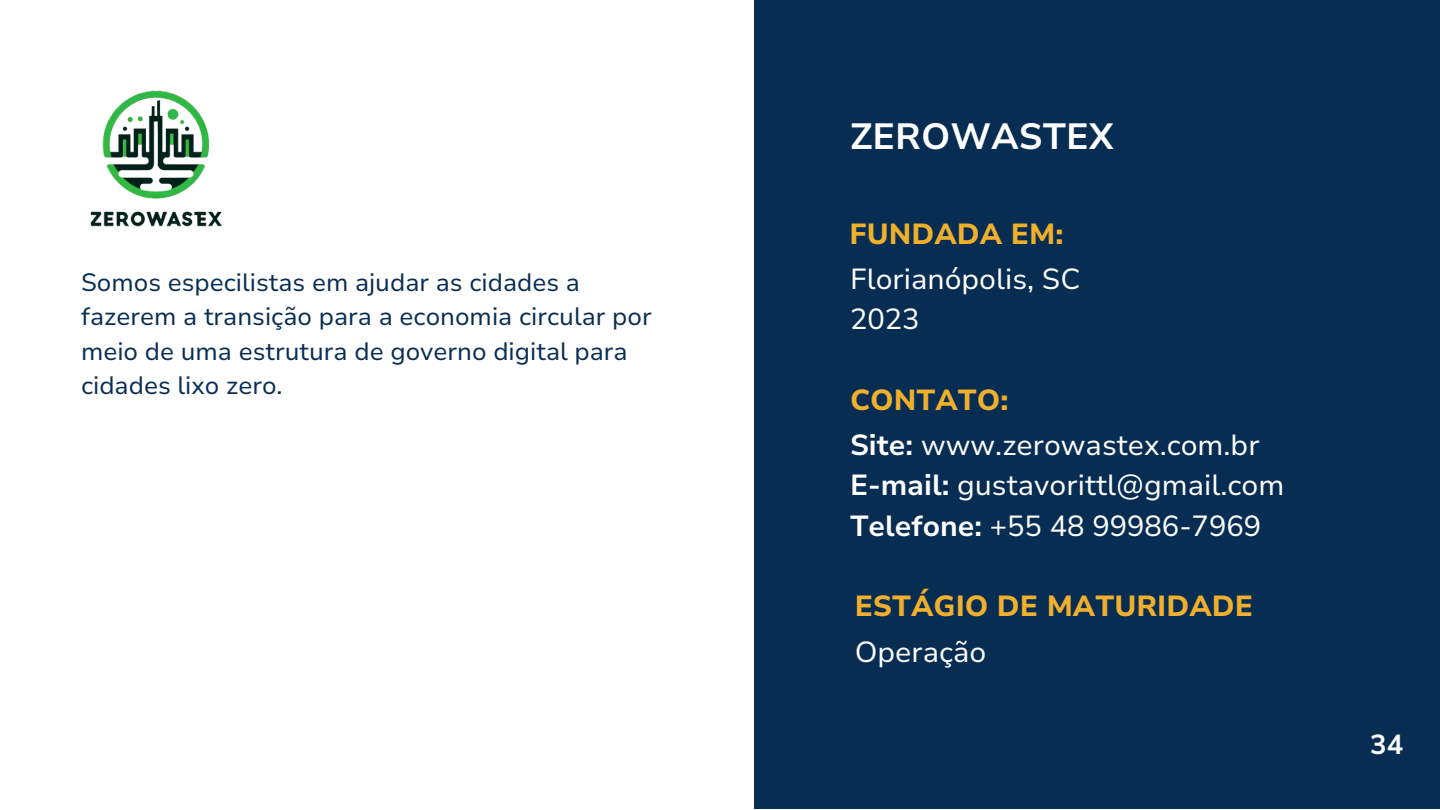
<style>
.page{position:relative;width:1440px;height:810px;background:#fff}
.page>*{position:absolute;margin:0;border:0;box-sizing:border-box;transform-origin:0 0}
.t1{font:700 36.4px "Nunito Sans 10 pt";color:#fff}
.t2{font:29px/40.5px "Nunito Sans 10 pt";color:#fff}
.t3{font:800 29px "Nunito Sans 10 pt";color:#f0af2c}
.t4{font:700 27.5px "Nunito Sans 10 pt";color:#fff}
.t5{font:25px/34.5px "Nunito Sans 10 pt";color:#082d53}
.s1{font-weight:700}
</style>
<div class="page">
<div style="left:754px;top:0;width:686px;height:809px;background:#082d53"></div>
<img style="left:90px;top:90px;width:132px;height:137px">
<p class="t5" style="left:81px;top:265px;width:572px">Somos especilistas em ajudar as cidades a fazerem a transição para a economia circular por meio de uma estrutura de governo digital para cidades lixo zero.</p>
<h3 class="t1" style="left:850px;top:112px;width:265px">ZEROWASTEX</h3>
<h2 class="t3" style="left:850px;top:214px;width:215px">FUNDADA EM:</h2>
<h1 class="t2" style="left:850px;top:259px;width:232px">Florianópolis, SC<br>2023</h1>
<h3 class="t3" style="left:850px;top:380px;width:160px">CONTATO:</h3>
<h5 class="t2" style="left:850px;top:425px;width:436px"><span class="s1">Site:</span> www.zerowastex.com.br<br><span class="s1">E-mail:</span> gustavorittl@gmail.com<br><span class="s1">Telefone:</span> +55 48 99986-7969</h5>
<h5 class="t3" style="left:855px;top:587px;width:400px">ESTÁGIO DE MATURIDADE</h5>
<h3 class="t2" style="left:855px;top:632px;width:133px">Operação</h3>
<p class="t4" style="left:1370px;top:726px;width:34px">34</p>
</div>
